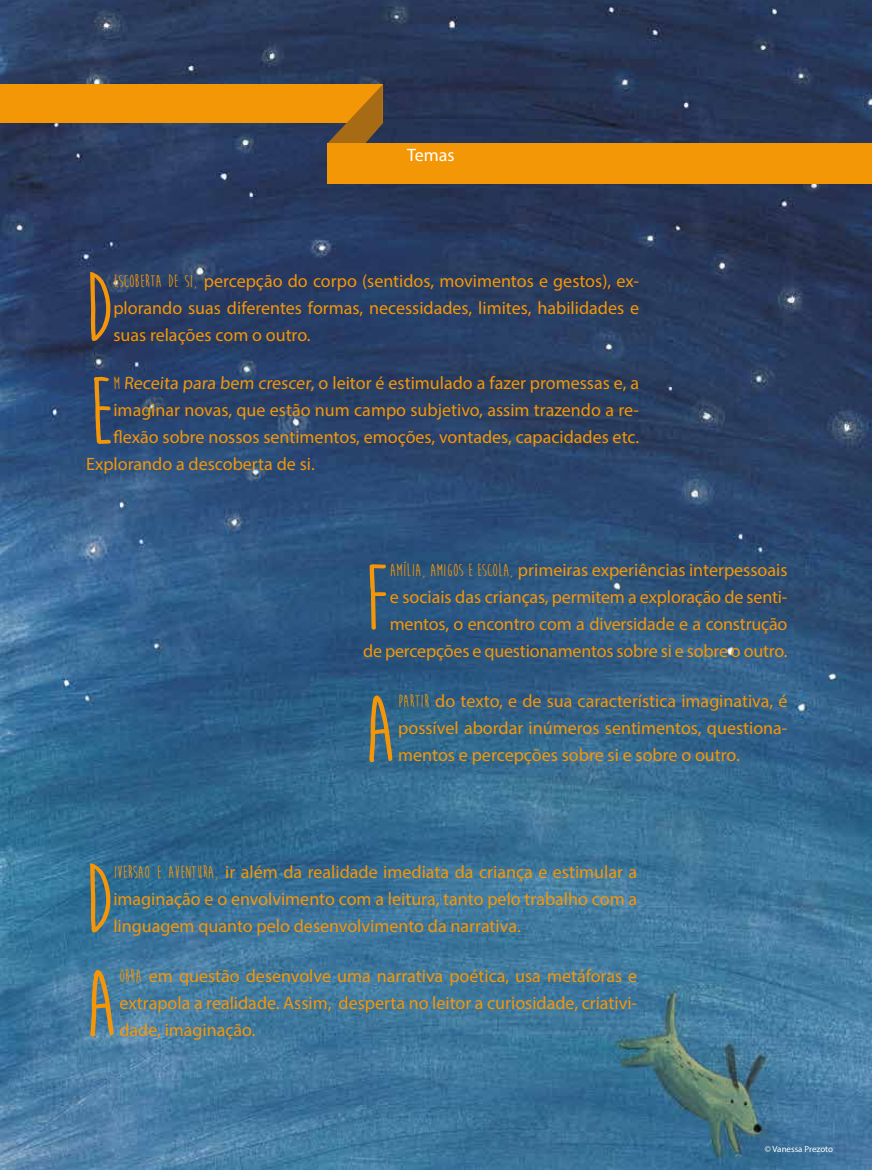
<style>
.page{position:relative;width:872px;height:1170px;background:#fff}
.page>*{position:absolute;margin:0;border:0;box-sizing:border-box;transform-origin:0 0}
.t1{font:700 97.2px "Moon Flower";color:#f49608}
.t2{font:18px/27px "Myriad Pro";color:#f49608;text-align:justify}
.t3{font:18px "Myriad Pro";color:#fff}
.t4{font:9px "Myriad Pro";color:#fff}
.s1{font-family:"Moon Flower";font-weight:700}
</style>
<div class="page">
<img style="left:0;top:0;width:872px;height:1169px">
<div style="left:0;top:84px;width:383px;height:39px;background:#f49707"></div>
<svg style="left:327px;top:84px;width:72px;height:59px"></svg>
<div style="left:327px;top:143px;width:545px;height:41px;background:#f49707"></div>
<p class="t3" style="left:407px;top:144px;width:49px">Temas</p>
<h1 class="t1" style="left:84px;top:258px;width:31px">D</h1>
<p class="t2" style="left:113px;top:267px;width:527px"><span class="s1">ESCOBERTA DE SI,</span> percepção do corpo (sentidos, movimentos e gestos), ex&shy;plorando suas diferentes formas, necessidades, limites, habilidades e suas relações com o outro.</p>
<h1 class="t1" style="left:86px;top:361px;width:29px">E</h1>
<p class="t2" style="left:113px;top:369px;width:527px"><span class="s1">M</span> Receita para bem crescer, o leitor é estimulado a fazer promessas e, a</p>
<p class="t2" style="left:113px;top:396px;width:527px">imaginar novas, que estão num campo subjetivo, assim trazendo a re-</p>
<p class="t2" style="left:113px;top:423px;width:527px">flexão sobre nossos sentimentos, emoções, vontades, capacidades etc.</p>
<p class="t2" style="left:86px;top:450px;width:230px">Explorando a descoberta de si.</p>
<p class="t2" style="left:363px;top:556px;width:426px;text-align:right"><span class="s1">AMÍLIA, AMIGOS E ESCOLA,</span> primeiras experiências interpessoais<br>e sociais das crianças, permitem a exploração de senti&shy;mentos, o encontro com a diversidade e a construção<br>de percepções e questionamentos sobre si e sobre o outro.</p>
<h1 class="t1" style="left:363px;top:547px;width:28px">F</h1>
<h1 class="t1" style="left:363px;top:678px;width:37px">A</h1>
<p class="t2" style="left:398px;top:687px;width:391px"><span class="s1">PARTIR</span> do texto, e de sua característica imaginativa, é possível abordar inúmeros sentimentos, questiona&shy;mentos e percepções sobre si e sobre o outro.</p>
<h1 class="t1" style="left:84px;top:849px;width:31px">D</h1>
<p class="t2" style="left:113px;top:858px;width:525px"><span class="s1">IVERSAO E AVENTURA,</span> ir além da realidade imediata da criança e estimular a imaginação e o envolvimento com a leitura, tanto pelo trabalho com a linguagem quanto pelo desenvolvimento da narrativa.</p>
<h1 class="t1" style="left:84px;top:953px;width:37px">A</h1>
<p class="t2" style="left:119px;top:961px;width:519px"><span class="s1">OBRA</span> em questão desenvolve uma narrativa poética, usa metáforas e extrapola a realidade. Assim, desperta no leitor a curiosidade, criativi&shy;dade, imaginação.</p>
<p class="t4" style="left:765px;top:1142px;width:70px">© Vanessa Prezoto</p>
</div>
